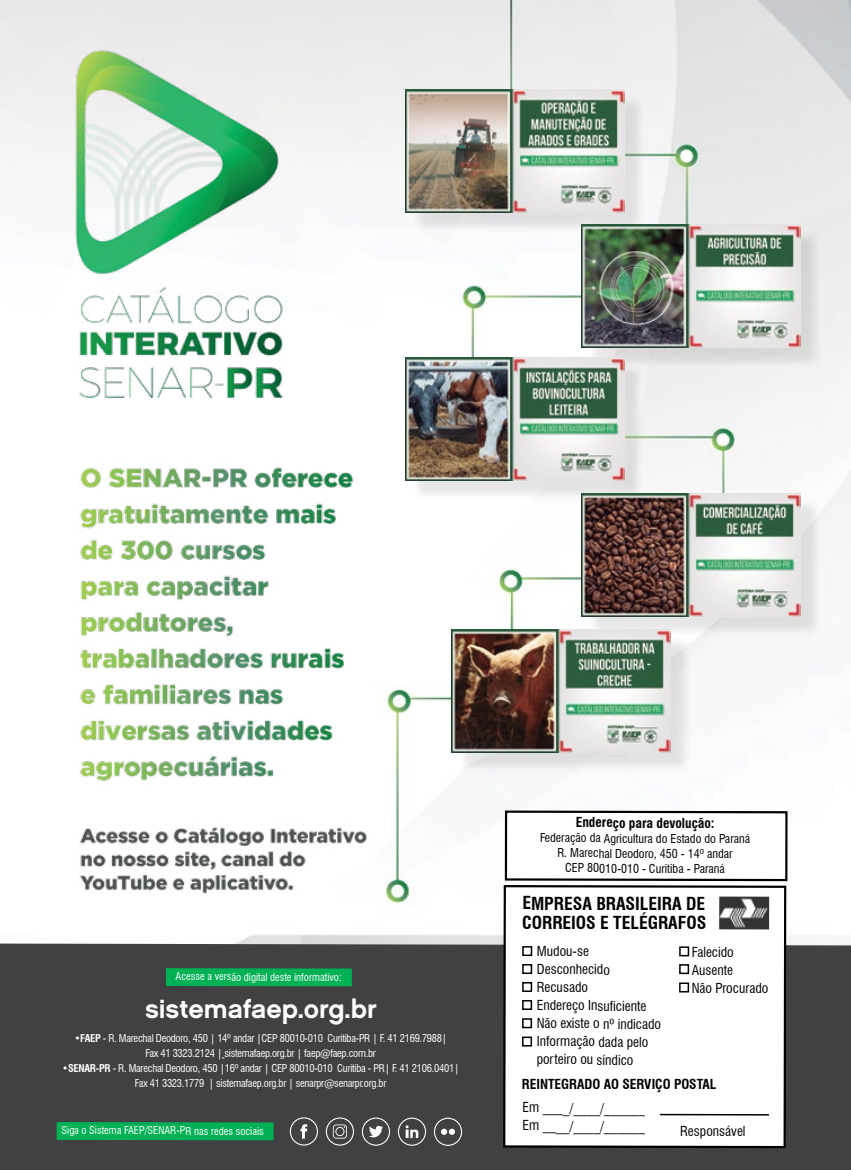
<style>
.page{position:relative;width:851px;height:1170px;background:#fff}
.page>*{position:absolute;margin:0;border:0;box-sizing:border-box;transform-origin:0 0}
.t1{font:26.25px "Chalet New York Nineteen Sixty";letter-spacing:-.005em;color:#fff}
.t2{font:700 condensed 17.55px/19.5px "Swiss 721 BT";letter-spacing:-.005em;color:#000}
.t3{font:condensed 13.5px/18px "Swiss 721 BT";letter-spacing:-.005em;color:#000}
.t4{font:700 condensed 13.5px "Swiss 721 BT";letter-spacing:-.005em;color:#000}
.t5{font:condensed 12px/15px "Swiss 721 BT";letter-spacing:-.005em;color:#000;text-align:center}
.t6{font:condensed 10.5px/15px "Swiss 721 BT";letter-spacing:-.03em;color:#fff;text-align:center}
.t7{font:condensed 10.5px "Swiss 721 BT";letter-spacing:-.005em;color:#fff}
.s1{font-weight:700}
</style>
<div class="page">
<img style="left:0;top:0;width:850px;height:943px">
<div style="left:0;top:943px;width:850px;height:226px;background:#414042"></div>
<div style="left:166px;top:968px;width:186px;height:18px;background:#00b055"></div>
<svg style="left:503px;top:809px;width:285px;height:73px"></svg>
<svg style="left:502px;top:883px;width:285px;height:266px"></svg>
<img style="left:719px;top:896px;width:50px;height:33px">
<hr style="left:659px;top:1113px;width:109px;height:2px;background:#000">
<div style="left:523px;top:946px;width:8px;height:9px;background:#fff"></div>
<div style="left:522px;top:945px;width:10px;height:10px;border:2px solid #000"></div>
<div style="left:679px;top:947px;width:9px;height:8px;background:#fff"></div>
<div style="left:679px;top:946px;width:10px;height:10px;border:2px solid #000"></div>
<div style="left:679px;top:964px;width:9px;height:9px;background:#fff"></div>
<div style="left:679px;top:964px;width:10px;height:10px;border:2px solid #000"></div>
<div style="left:679px;top:983px;width:9px;height:8px;background:#fff"></div>
<div style="left:679px;top:982px;width:10px;height:10px;border:2px solid #000"></div>
<div style="left:523px;top:964px;width:8px;height:9px;background:#fff"></div>
<div style="left:522px;top:963px;width:10px;height:10px;border:2px solid #000"></div>
<div style="left:523px;top:982px;width:8px;height:9px;background:#fff"></div>
<div style="left:522px;top:981px;width:10px;height:10px;border:2px solid #000"></div>
<div style="left:523px;top:1000px;width:8px;height:9px;background:#fff"></div>
<div style="left:522px;top:999px;width:10px;height:10px;border:2px solid #000"></div>
<div style="left:522px;top:1018px;width:9px;height:9px;background:#fff"></div>
<div style="left:522px;top:1018px;width:10px;height:10px;border:2px solid #000"></div>
<div style="left:522px;top:1037px;width:9px;height:8px;background:#fff"></div>
<div style="left:522px;top:1036px;width:10px;height:10px;border:2px solid #000"></div>
<svg style="left:57px;top:1121px;width:216px;height:19px;background:#04a853"></svg>
<svg style="left:290px;top:1117px;width:28px;height:28px"></svg>
<svg style="left:326px;top:1117px;width:28px;height:28px"></svg>
<svg style="left:362px;top:1117px;width:28px;height:28px"></svg>
<svg style="left:398px;top:1117px;width:28px;height:28px"></svg>
<svg style="left:434px;top:1117px;width:28px;height:28px"></svg>
<div style="left:411px;top:94px;width:235px;height:140px;background:#000;opacity:.1"></div>
<img style="left:406px;top:90px;width:218px;height:122px">
<div style="left:586px;top:229px;width:235px;height:140px;background:#000;opacity:.1"></div>
<img style="left:581px;top:224px;width:219px;height:123px">
<div style="left:412px;top:363px;width:233px;height:137px;background:#000;opacity:.1"></div>
<img style="left:406px;top:357px;width:218px;height:123px">
<div style="left:587px;top:498px;width:235px;height:139px;background:#000;opacity:.1"></div>
<img style="left:581px;top:493px;width:219px;height:123px">
<div style="left:457px;top:634px;width:235px;height:139px;background:#000;opacity:.1"></div>
<img style="left:452px;top:629px;width:218px;height:123px">
<img style="left:47px;top:15px;width:272px;height:408px">
<img style="left:60px;top:446px;width:318px;height:461px">
<p class="t4" style="left:575px;top:814px;width:140px">Endereço para devolução:</p>
<p class="t5" style="left:540px;top:830px;width:212px">Federação da Agricultura do Estado do Paraná<br>R. Marechal Deodoro, 450 - 14º andar<br>CEP 80010-010 - Curitiba - Paraná</p>
<h2 class="t2" style="left:522px;top:893px;width:185px">EMPRESA BRASILEIRA DE<br>CORREIOS E TELÉGRAFOS</h2>
<p class="t3" style="left:536px;top:942px;width:126px">Mudou-se<br>Desconhecido<br>Recusado<br>Endereço Insuficiente<br>Não existe o nº indicado<br>Informação dada pelo porteiro ou síndico</p>
<p class="t3" style="left:522px;top:1098px;width:124px">Em ____/____/______<br>Em ____/____/______</p>
<p class="t3" style="left:691px;top:942px;width:78px">Falecido<br>Ausente<br>Não Procurado</p>
<p class="t7" style="left:176px;top:970px;width:167px">Acesse a versão digital deste informativo:</p>
<h1 class="t1" style="left:145px;top:992px;width:233px">sistemafaep.org.br</h1>
<p class="t6" style="left:74px;top:1030px;width:374px">•<span class="s1">FAEP</span> - R. Marechal Deodoro, 450 | 14º andar |CEP 80010-010 Curitiba-PR | F. 41 2169.7988|<br>Fax 41 3323.2124 | sistemafaep.org.br | faep@faep.com.br</p>
<p class="t6" style="left:62px;top:1060px;width:398px">•<span class="s1">SENAR-PR</span> - R. Marechal Deodoro, 450 |16º andar | CEP 80010-010 Curitiba - PR| F. 41 2106.0401|<br>Fax 41 3323.1779 | sistemafaep.org.br | senarpr@senarpr.org.br</p>
<p class="t4" style="left:522px;top:1075px;width:196px">REINTEGRADO AO SERVIÇO POSTAL</p>
<p class="t7" style="left:62px;top:1124px;width:204px">Siga o Sistema FAEP/SENAR-PR nas redes sociais</p>
<p class="t3" style="left:680px;top:1122px;width:67px">Responsável</p>
</div>
